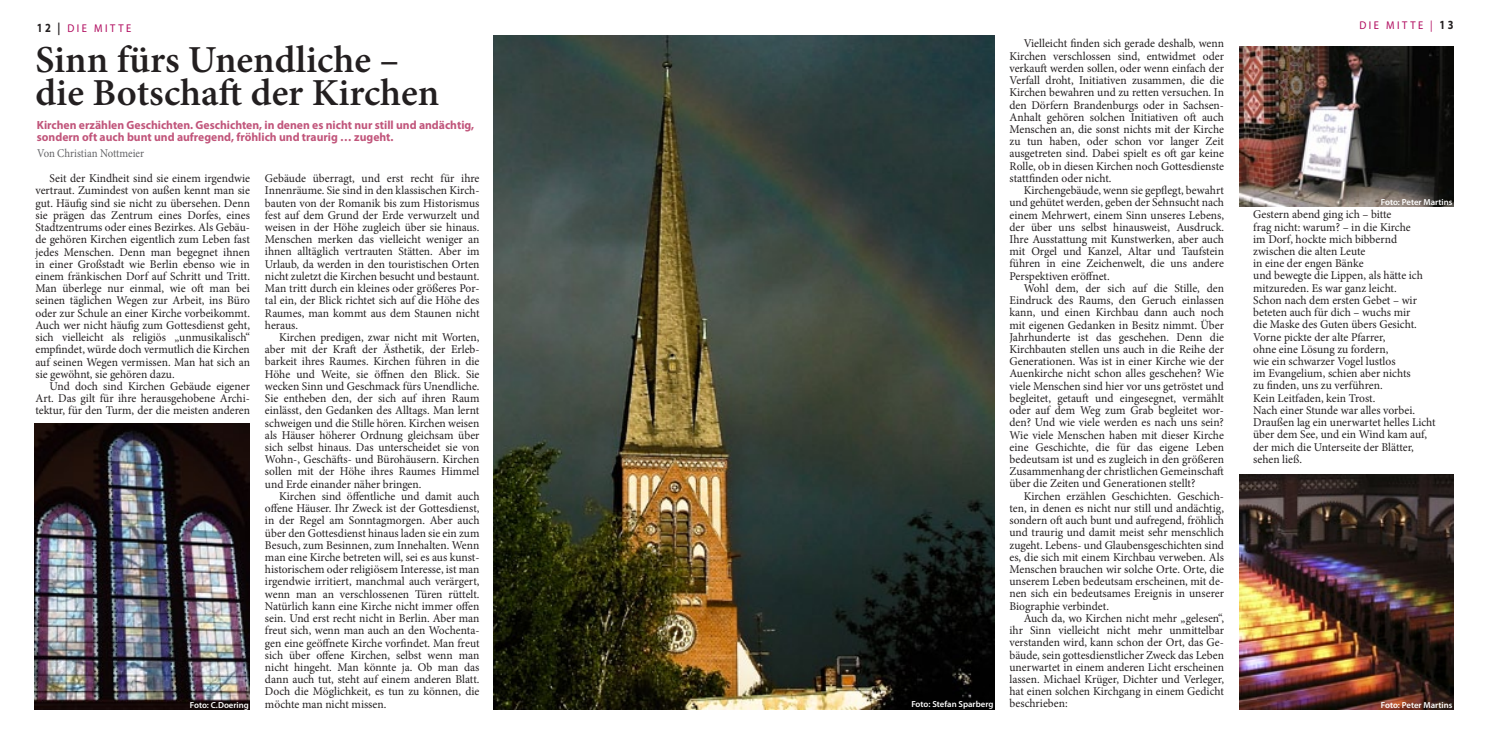
<style>
.page{position:relative;width:1489px;height:745px;background:#fff}
.page>*{position:absolute;margin:0;border:0;box-sizing:border-box;transform-origin:0 0}
.t1{font:600 38.12px/32.5px "Minion Pro";color:#231f20}
.t2{font:11.88px/12.2px "Minion Pro";color:#231f20;text-align:justify}
.t3{font:700 11.88px/11.5px "Myriad Pro";color:#c1557b}
.t4{font:11.88px "Minion Pro";color:#636366;scale:.9 1}
.t5{font:11.25px "Myriad Pro";letter-spacing:.24em;color:#b0095d;scale:.93 1}
.t6{font:600 8.75px "Myriad Pro";color:#fff}
.s1{font-weight:700;font-size:12.5px;color:#231f20}
</style>
<div class="page">
<img style="left:494px;top:35px;width:500px;height:674px">
<img style="left:1239px;top:46px;width:214px;height:160px">
<img style="left:1239px;top:474px;width:214px;height:235px">
<img style="left:35px;top:423px;width:215px;height:286px">
<p class="t5" style="left:37px;top:21px;width:103px"><span class="s1">12 |</span> DIE MITTE</p>
<p class="t5" style="left:1359px;top:18px;width:103px">DIE MITTE | <span class="s1">13</span></p>
<h1 class="t1" style="left:35px;top:43px;width:405px">Sinn fürs Unendliche – die Botschaft der Kirchen</h1>
<p class="t2" style="left:1009px;top:37px;width:216px;text-indent:14px">Vielleicht finden sich gerade deshalb, wenn Kirchen verschlossen sind, entwidmet oder verkauft werden sollen, oder wenn einfach der Verfall droht, Initiativen zusammen, die die Kirchen bewahren und zu retten versuchen. In den Dörfern Brandenburgs oder in Sachsen-Anhalt gehören solchen Initiativen oft auch Menschen an, die sonst nichts mit der Kirche zu tun haben, oder schon vor langer Zeit ausgetreten sind. Dabei spielt es oft gar keine Rolle, ob in diesen Kirchen noch Gottesdienste stattfinden oder nicht.</p>
<p class="t2" style="left:1009px;top:184px;width:216px;text-indent:14px">Kirchengebäude, wenn sie gepflegt, bewahrt und gehütet werden, geben der Sehnsucht nach einem Mehrwert, einem Sinn unseres Lebens, der über uns selbst hinausweist, Ausdruck.<br>Ihre Ausstattung mit Kunstwerken, aber auch mit Orgel und Kanzel, Altar und Taufstein führen in eine Zeichenwelt, die uns andere Perspektiven eröffnet.</p>
<p class="t2" style="left:1009px;top:282px;width:216px;text-indent:14px">Wohl dem, der sich auf die Stille, den Eindruck des Raums, den Geruch einlassen kann, und einen Kirchbau dann auch noch mit eigenen Gedanken in Besitz nimmt. Über Jahrhunderte ist das geschehen. Denn die Kirchbauten stellen uns auch in die Reihe der Generationen. Was ist in einer Kirche wie der Auenkirche nicht schon alles geschehen? Wie viele Menschen sind hier vor uns getröstet und begleitet, getauft und eingesegnet, vermählt oder auf dem Weg zum Grab begleitet wor&shy;den? Und wie viele werden es nach uns sein?<br>Wie viele Menschen haben mit dieser Kirche eine Geschichte, die für das eigene Leben bedeutsam ist und es zugleich in den größeren Zusammenhang der christlichen Gemeinschaft über die Zeiten und Generationen stellt?</p>
<p class="t2" style="left:1009px;top:489px;width:216px;text-indent:14px">Kirchen erzählen Geschichten. Geschich&shy;ten, in denen es nicht nur still und andächtig, sondern oft auch bunt und aufregend, fröhlich und traurig und damit meist sehr menschlich zugeht. Lebens- und Glaubensgeschichten sind es, die sich mit einem Kirchbau verweben. Als Menschen brauchen wir solche Orte. Orte, die unserem Leben bedeutsam erscheinen, mit de&shy;nen sich ein bedeutsames Ereignis in unserer Biographie verbindet.</p>
<p class="t2" style="left:1009px;top:611px;width:216px;text-indent:14px">Auch da, wo Kirchen nicht mehr „gelesen“, ihr Sinn vielleicht nicht mehr unmittelbar verstanden wird, kann schon der Ort, das Ge&shy;bäude, sein gottesdienstlicher Zweck das Leben unerwartet in einem anderen Licht erscheinen lassen. Michael Krüger, Dichter und Verleger, hat einen solchen Kirchgang in einem Gedicht beschrieben:</p>
<p class="t3" style="left:37px;top:119px;width:439px">Kirchen erzählen Geschichten. Geschichten, in denen es nicht nur still und andächtig, sondern oft auch bunt und aufregend, fröhlich und traurig … zugeht.</p>
<p class="t4" style="left:37px;top:145px;width:120px">Von Christian Nottmeier</p>
<p class="t2" style="left:265px;top:172px;width:216px">Gebäude überragt, und erst recht für ihre Innenräume. Sie sind in den klassischen Kirch&shy;bauten von der Romanik bis zum Historismus fest auf dem Grund der Erde verwurzelt und weisen in der Höhe zugleich über sie hinaus.<br>Menschen merken das vielleicht weniger an ihnen alltäglich vertrauten Stätten. Aber im Urlaub, da werden in den touristischen Orten nicht zuletzt die Kirchen besucht und bestaunt.<br>Man tritt durch ein kleines oder größeres Por&shy;tal ein, der Blick richtet sich auf die Höhe des Raumes, man kommt aus dem Staunen nicht heraus.</p>
<p class="t2" style="left:265px;top:331px;width:216px;text-indent:14px">Kirchen predigen, zwar nicht mit Worten, aber mit der Kraft der Ästhetik, der Erleb&shy;barkeit ihres Raumes. Kirchen führen in die Höhe und Weite, sie öffnen den Blick. Sie wecken Sinn und Geschmack fürs Unendliche.<br>Sie entheben den, der sich auf ihren Raum einlässt, den Gedanken des Alltags. Man lernt schweigen und die Stille hören. Kirchen weisen als Häuser höherer Ordnung gleichsam über sich selbst hinaus. Das unterscheidet sie von Wohn-, Geschäfts- und Bürohäusern. Kirchen sollen mit der Höhe ihres Raumes Himmel und Erde einander näher bringen.</p>
<p class="t2" style="left:265px;top:489px;width:216px;text-indent:14px">Kirchen sind öffentliche und damit auch offene Häuser. Ihr Zweck ist der Gottesdienst, in der Regel am Sonntagmorgen. Aber auch über den Gottesdienst hinaus laden sie ein zum Besuch, zum Besinnen, zum Innehalten. Wenn man eine Kirche betreten will, sei es aus kunst&shy;historischem oder religiösem Interesse, ist man irgendwie irritiert, manchmal auch verärgert, wenn man an verschlossenen Türen rüttelt.<br>Natürlich kann eine Kirche nicht immer offen sein. Und erst recht nicht in Berlin. Aber man freut sich, wenn man auch an den Wochenta&shy;gen eine geöffnete Kirche vorfindet. Man freut sich über offene Kirchen, selbst wenn man nicht hingeht. Man könnte ja. Ob man das dann auch tut, steht auf einem anderen Blatt.<br>Doch die Möglichkeit, es tun zu können, die möchte man nicht missen.</p>
<p class="t2" style="left:35px;top:172px;width:216px;text-indent:14px">Seit der Kindheit sind sie einem irgendwie vertraut. Zumindest von außen kennt man sie gut. Häufig sind sie nicht zu übersehen. Denn sie prägen das Zentrum eines Dorfes, eines Stadtzentrums oder eines Bezirkes. Als Gebäu&shy;de gehören Kirchen eigentlich zum Leben fast jedes Menschen. Denn man begegnet ihnen in einer Großstadt wie Berlin ebenso wie in einem fränkischen Dorf auf Schritt und Tritt.<br>Man überlege nur einmal, wie oft man bei seinen täglichen Wegen zur Arbeit, ins Büro oder zur Schule an einer Kirche vorbeikommt.<br>Auch wer nicht häufig zum Gottesdienst geht, sich vielleicht als religiös „unmusikalisch“ empfindet, würde doch vermutlich die Kirchen auf seinen Wegen vermissen. Man hat sich an sie gewöhnt, sie gehören dazu.</p>
<p class="t2" style="left:35px;top:380px;width:216px;text-indent:14px">Und doch sind Kirchen Gebäude eigener Art. Das gilt für ihre herausgehobene Archi&shy;tektur, für den Turm, der die meisten anderen</p>
<p class="t6" style="left:1380px;top:196px;width:73px">Foto: Peter Martins</p>
<p class="t2" style="left:1253px;top:208px;width:184px;text-align:left">Gestern abend ging ich – bitte<br>frag nicht: warum? – in die Kirche<br>im Dorf, hockte mich bibbernd zwischen die alten Leute<br>in eine der engen Bänke<br>und bewegte die Lippen, als hätte ich mitzureden. Es war ganz leicht.<br>Schon nach dem ersten Gebet – wir beteten auch für dich – wuchs mir<br>die Maske des Guten übers Gesicht.<br>Vorne pickte der alte Pfarrer,<br>ohne eine Lösung zu fordern,<br>wie ein schwarzer Vogel lustlos<br>im Evangelium, schien aber nichts<br>zu finden, uns zu verführen.<br>Kein Leitfaden, kein Trost.<br>Nach einer Stunde war alles vorbei.<br>Draußen lag ein unerwartet helles Licht über dem See, und ein Wind kam auf, der mich die Unterseite der Blätter, sehen ließ.</p>
<p class="t6" style="left:190px;top:698px;width:60px">Foto: C.Doering</p>
<p class="t6" style="left:911px;top:697px;width:83px">Foto: Stefan Sparberg</p>
<p class="t6" style="left:1380px;top:699px;width:73px">Foto: Peter Martins</p>
</div>
